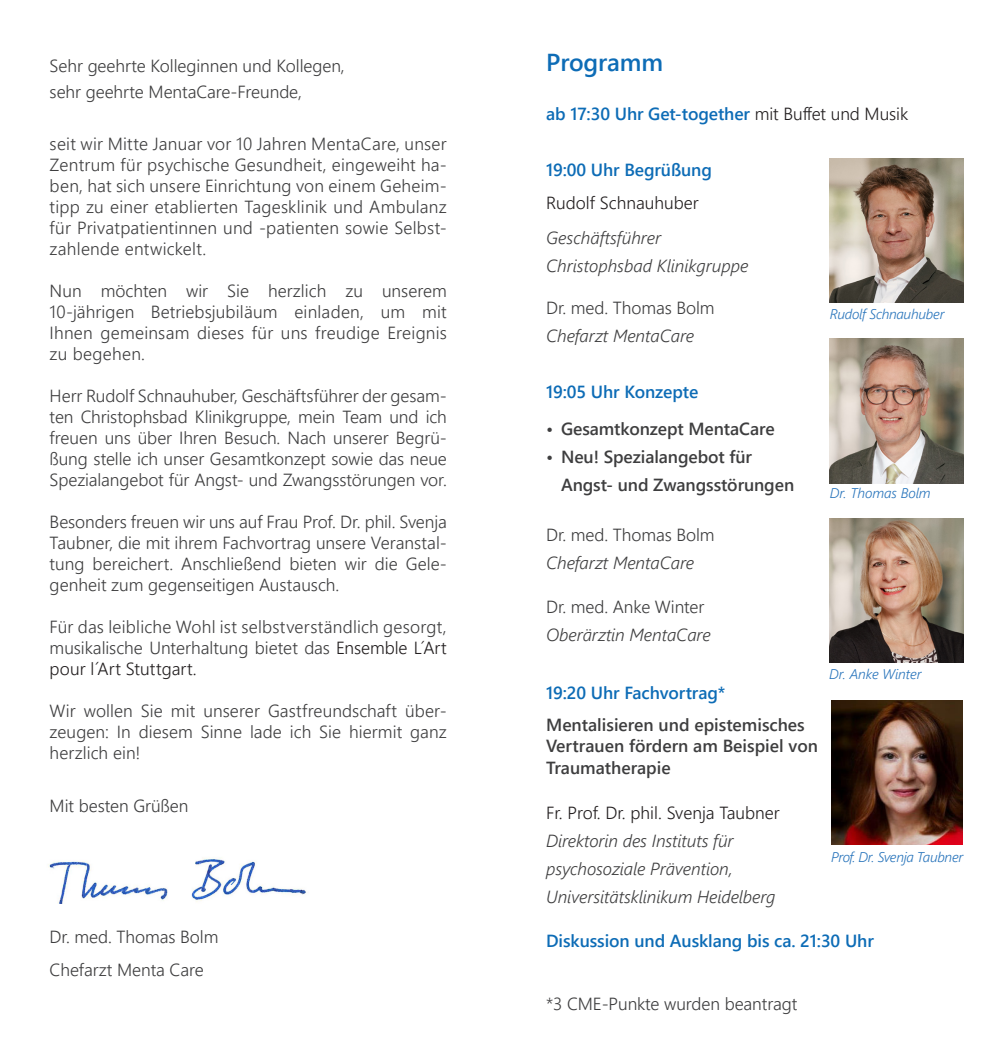
<style>
.page{position:relative;width:993px;height:1042px;background:#fff}
.page>*{position:absolute;margin:0;border:0;box-sizing:border-box;transform-origin:0 0}
.t1{font:600 24.5px "Segoe UI";letter-spacing:-.005em;color:#0d6cb6}
.Fließtext_Copy{font:300 17.5px/21px "Segoe UI";color:#3e3e3f;text-align:justify}
.Flyer-Grundtext{font:italic 300 17.5px "Segoe UI";letter-spacing:-.005em;color:#3e3e3f}
.t2{font:600 17.5px/21.5px "Segoe UI";letter-spacing:-.005em;color:#3e3e3f}
.t3{font:600 17.5px "Segoe UI";letter-spacing:-.005em;color:#0d6cb6}
.Flyer-Grundtext-2{font:300 17.5px "Segoe UI";color:#231f20}
.t4{font:italic 300 14px "Segoe UI";letter-spacing:-.02em;color:#2874bb}
.s1{color:#231f20}
.s2{font-weight:300;color:#231f20}
</style>
<div class="page">
<img style="left:48px;top:857px;width:258px;height:47px">
<img style="left:829px;top:158px;width:133px;height:145px">
<img style="left:829px;top:339px;width:133px;height:144px">
<img style="left:831px;top:700px;width:130px;height:144px">
<img style="left:829px;top:518px;width:133px;height:145px">
<p class="Fließtext_Copy" style="left:50px;top:53px;width:296px">Sehr geehrte Kolleginnen und Kollegen,</p>
<p class="Fließtext_Copy" style="left:50px;top:79px;width:254px">sehr geehrte MentaCare-Freunde,</p>
<p class="Fließtext_Copy" style="left:50px;top:132px;width:398px">seit wir Mitte Januar vor 10 Jahren MentaCare, unser Zentrum für psychische Gesundheit, eingeweiht ha&shy;ben, hat sich unsere Einrichtung von einem Geheim&shy;tipp zu einer etablierten Tagesklinik und Ambulanz für Privatpatientinnen und -patienten sowie Selbst&shy;zahlende entwickelt.</p>
<p class="Fließtext_Copy" style="left:50px;top:279px;width:398px">Nun möchten wir Sie herzlich zu unserem 10-jährigen Betriebsjubiläum einladen, um mit Ihnen gemeinsam dieses für uns freudige Ereignis zu begehen.</p>
<p class="Fließtext_Copy" style="left:50px;top:384px;width:398px">Herr Rudolf Schnauhuber, Geschäftsführer der gesam&shy;ten Christophsbad Klinikgruppe, mein Team und ich freuen uns über Ihren Besuch. Nach unserer Begrü&shy;ßung stelle ich unser Gesamtkonzept sowie das neue Spezialangebot für Angst- und Zwangsstörungen vor.</p>
<p class="Fließtext_Copy" style="left:50px;top:510px;width:398px">Besonders freuen wir uns auf Frau Prof. Dr. phil. Svenja Taubner, die mit ihrem Fachvortrag unsere Veranstal&shy;tung bereichert. Anschließend bieten wir die Gele&shy;genheit zum gegenseitigen Austausch.</p>
<p class="Fließtext_Copy" style="left:50px;top:615px;width:398px">Für das leibliche Wohl ist selbstverständlich gesorgt,</p>
<p class="Fließtext_Copy" style="left:50px;top:636px;width:398px">musikalische Unterhaltung bietet das <span class="s1">Ensemble L´Art pour l´Art Stuttgart.</span></p>
<p class="Fließtext_Copy" style="left:50px;top:699px;width:398px">Wir wollen Sie mit unserer Gastfreundschaft über&shy;zeugen: In diesem Sinne lade ich Sie hiermit ganz herzlich ein!</p>
<p class="Fließtext_Copy" style="left:50px;top:793px;width:140px">Mit besten Grüßen</p>
<p class="Fließtext_Copy" style="left:50px;top:925px;width:170px">Dr. med. Thomas Bolm</p>
<p class="Fließtext_Copy" style="left:50px;top:957px;width:155px">Chefarzt Menta Care</p>
<p class="t1" style="left:546px;top:39px;width:118px">Programm</p>
<p class="t3" style="left:546px;top:97px;width:363px">ab 17:30 Uhr Get-together <span class="s2">mit Buffet und Musik</span></p>
<p class="t3" style="left:546px;top:153px;width:167px">19:00 Uhr Begrüßung</p>
<p class="Flyer-Grundtext-2" style="left:546px;top:186px;width:154px">Rudolf Schnauhuber</p>
<p class="Flyer-Grundtext" style="left:546px;top:221px;width:116px">Geschäftsführer</p>
<p class="Flyer-Grundtext" style="left:546px;top:249px;width:204px">Christophsbad Klinikgruppe</p>
<p class="Fließtext_Copy" style="left:546px;top:295px;width:170px">Dr. med. Thomas Bolm</p>
<p class="Flyer-Grundtext" style="left:546px;top:319px;width:149px">Chefarzt MentaCare</p>
<p class="t4" style="left:829px;top:301px;width:116px">Rudolf Schnauhuber</p>
<p class="t3" style="left:546px;top:375px;width:154px">19:05 Uhr Konzepte</p>
<p class="t2" style="left:546px;top:416px;width:230px">• Gesamtkonzept MentaCare</p>
<p class="t2" style="left:561px;top:441px;width:234px;line-height:28px;text-indent:-15px">• Neu! Spezialangebot für<br>Angst- und Zwangsstörungen</p>
<p class="Fließtext_Copy" style="left:546px;top:523px;width:170px">Dr. med. Thomas Bolm</p>
<p class="Flyer-Grundtext" style="left:546px;top:547px;width:149px">Chefarzt MentaCare</p>
<p class="Fließtext_Copy" style="left:546px;top:595px;width:160px">Dr. med. Anke Winter</p>
<p class="Flyer-Grundtext" style="left:546px;top:618px;width:166px">Oberärztin MentaCare</p>
<p class="t4" style="left:829px;top:480px;width:102px">Dr. Thomas Bolm</p>
<p class="t4" style="left:829px;top:661px;width:94px">Dr. Anke Winter</p>
<p class="t3" style="left:546px;top:676px;width:181px">19:20 Uhr Fachvortrag*</p>
<p class="t2" style="left:546px;top:712px;width:273px">Mentalisieren und epistemisches<br>Vertrauen fördern am Beispiel von<br>Traumatherapie</p>
<p class="Flyer-Grundtext-2" style="left:546px;top:796px;width:235px">Fr. Prof. Dr. phil. Svenja Taubner</p>
<p class="Flyer-Grundtext" style="left:546px;top:824px;width:189px">Direktorin des Instituts für</p>
<p class="Flyer-Grundtext" style="left:546px;top:852px;width:188px">psychosoziale Prävention,</p>
<p class="Flyer-Grundtext" style="left:546px;top:880px;width:231px">Universitätsklinikum Heidelberg</p>
<p class="t3" style="left:546px;top:924px;width:329px">Diskussion und Ausklang bis ca. 21:30 Uhr</p>
<p class="t4" style="left:830px;top:844px;width:133px">Prof. Dr. Svenja Taubner</p>
<p class="Fließtext_Copy" style="left:546px;top:991px;width:253px">*3 CME-Punkte wurden beantragt</p>
</div>
